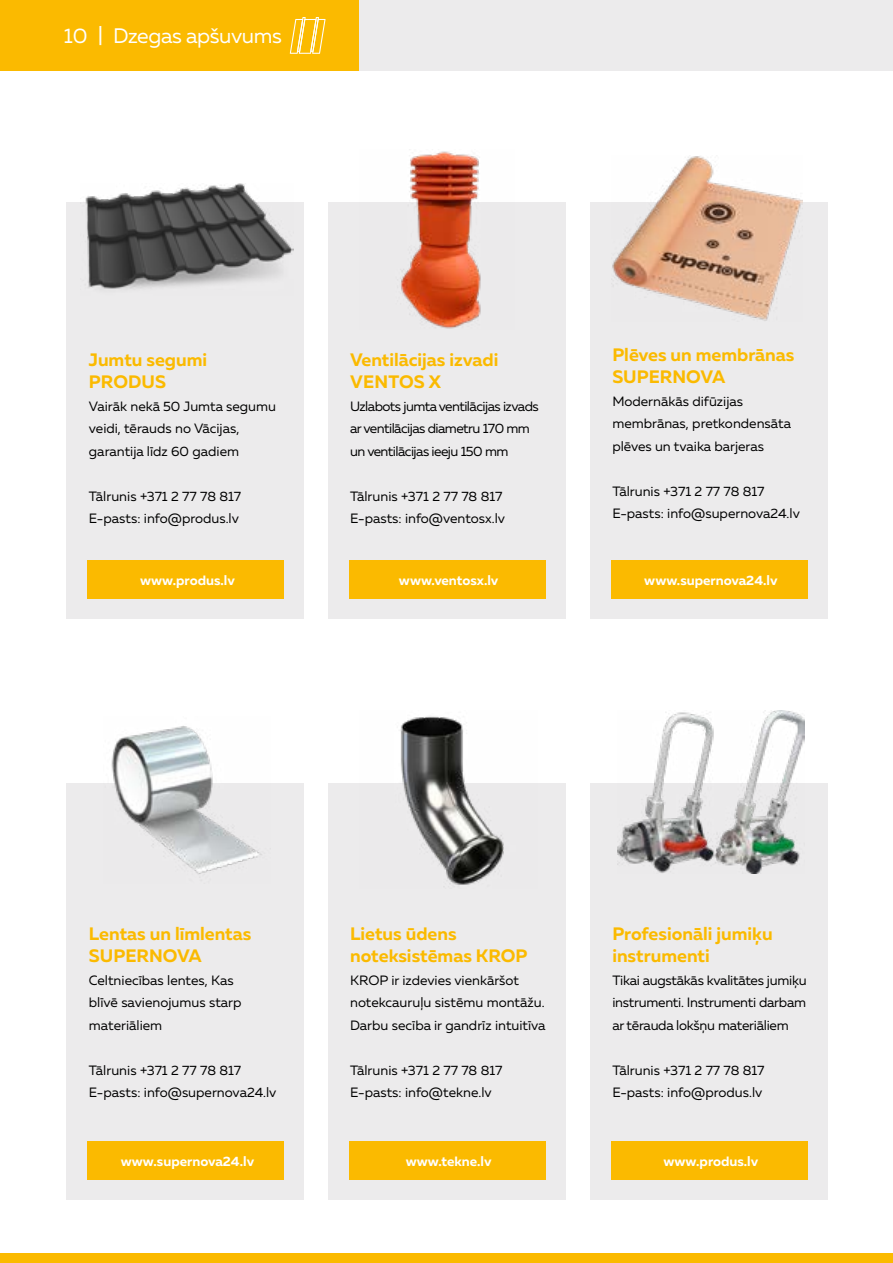
<style>
.page{position:relative;width:893px;height:1263px;background:#fff}
.page>*{position:absolute;margin:0;border:0;box-sizing:border-box;transform-origin:0 0}
.t1{font:21px "Muller";letter-spacing:-.02em;color:#fff}
.t2{font:700 18px/22.5px "Muller";color:#fbba00}
.t3{font:13.5px/22.5px "Muller";color:#000}
.t4{font:700 13.5px "Muller";color:#fff}
.t5{font:13.5px/22.5px "Muller";letter-spacing:-.04em;color:#000}
</style>
<div class="page">
<div style="left:0;top:1253px;width:893px;height:10px;background:#fbba00"></div>
<div style="left:0;top:0;width:893px;height:70px;background:#ecebec"></div>
<div style="left:66px;top:202px;width:238px;height:416px;background:#ecebec"></div>
<div style="left:66px;top:783px;width:238px;height:416px;background:#ecebec"></div>
<div style="left:328px;top:202px;width:237px;height:416px;background:#ecebec"></div>
<div style="left:328px;top:783px;width:237px;height:416px;background:#ecebec"></div>
<div style="left:590px;top:202px;width:238px;height:416px;background:#ecebec"></div>
<div style="left:590px;top:783px;width:238px;height:416px;background:#ecebec"></div>
<div style="left:87px;top:560px;width:197px;height:39px;background:#fbba00"></div>
<div style="left:87px;top:1141px;width:197px;height:38px;background:#fbba00"></div>
<div style="left:349px;top:560px;width:196px;height:39px;background:#fbba00"></div>
<div style="left:349px;top:1141px;width:196px;height:38px;background:#fbba00"></div>
<div style="left:611px;top:560px;width:197px;height:39px;background:#fbba00"></div>
<div style="left:611px;top:1141px;width:197px;height:38px;background:#fbba00"></div>
<img style="left:85px;top:183px;width:209px;height:107px">
<img style="left:111px;top:726px;width:151px;height:148px">
<img style="left:401px;top:151px;width:80px;height:178px">
<img style="left:400px;top:716px;width:104px;height:169px">
<img style="left:617px;top:711px;width:187px;height:163px">
<div style="left:0;top:0;width:358px;height:70px;background:#fbba00"></div>
<img style="left:612px;top:156px;width:190px;height:165px">
<svg style="left:290px;top:17px;width:36px;height:37px"></svg>
<h1 class="t1" style="left:64px;top:23px;width:220px">10 | Dzegas apšuvums</h1>
<h2 class="t2" style="left:89px;top:348px;width:120px">Jumtu segumi<br>PRODUS</h2>
<p class="t3" style="left:89px;top:395px;width:189px">Vairāk nekā 50 Jumta segumu veidi, tērauds no Vācijas, garantija līdz 60 gadiem</p>
<p class="t3" style="left:89px;top:485px;width:154px">Tālrunis +371 2 77 78 817<br>E-pasts: info@produs.lv</p>
<p class="t4" style="left:140px;top:571px;width:96px">www.produs.lv</p>
<h2 class="t2" style="left:350px;top:348px;width:150px">Ventilācijas izvadi<br>VENTOS X</h2>
<p class="t5" style="left:350px;top:395px;width:190px">Uzlabots jumta ventilācijas izvads ar ventilācijas diametru 170 mm un ventilācijas ieeju 150 mm</p>
<p class="t3" style="left:350px;top:485px;width:156px">Tālrunis +371 2 77 78 817<br>E-pasts: info@ventosx.lv</p>
<p class="t4" style="left:399px;top:571px;width:101px">www.ventosx.lv</p>
<h2 class="t2" style="left:612px;top:343px;width:184px">Plēves un membrānas<br>SUPERNOVA</h2>
<p class="t3" style="left:612px;top:389px;width:180px">Modernākās difūzijas membrānas, pretkondensāta plēves un tvaika barjeras</p>
<p class="t3" style="left:612px;top:479px;width:189px">Tālrunis +371 2 77 78 817<br>E-pasts: info@supernova24.lv</p>
<p class="t4" style="left:644px;top:571px;width:135px">www.supernova24.lv</p>
<h2 class="t2" style="left:89px;top:922px;width:164px">Lentas un līmlentas<br>SUPERNOVA</h2>
<p class="t3" style="left:89px;top:969px;width:154px">Celtniecības lentes, Kas blīvē savienojumus starp materiāliem</p>
<p class="t3" style="left:89px;top:1059px;width:189px">Tālrunis +371 2 77 78 817<br>E-pasts: info@supernova24.lv</p>
<p class="t4" style="left:121px;top:1152px;width:135px">www.supernova24.lv</p>
<h2 class="t2" style="left:350px;top:922px;width:179px">Lietus ūdens noteksistēmas KROP</h2>
<p class="t3" style="left:350px;top:969px;width:197px">KROP ir izdevies vienkāršot notekcauruļu sistēmu montāžu.<br>Darbu secība ir gandrīz intuitīva</p>
<p class="t3" style="left:350px;top:1059px;width:154px">Tālrunis +371 2 77 78 817<br>E-pasts: info@tekne.lv</p>
<p class="t4" style="left:406px;top:1152px;width:87px">www.tekne.lv</p>
<h2 class="t2" style="left:612px;top:922px;width:162px">Profesionāli jumiķu instrumenti</h2>
<p class="t3" style="left:612px;top:969px;width:196px;text-align:justify">Tikai augstākās kvalitātes jumiķu instrumenti. Instrumenti darbam ar tērauda lokšņu materiāliem</p>
<p class="t3" style="left:612px;top:1059px;width:154px">Tālrunis +371 2 77 78 817<br>E-pasts: info@produs.lv</p>
<p class="t4" style="left:664px;top:1152px;width:96px">www.produs.lv</p>
</div>
